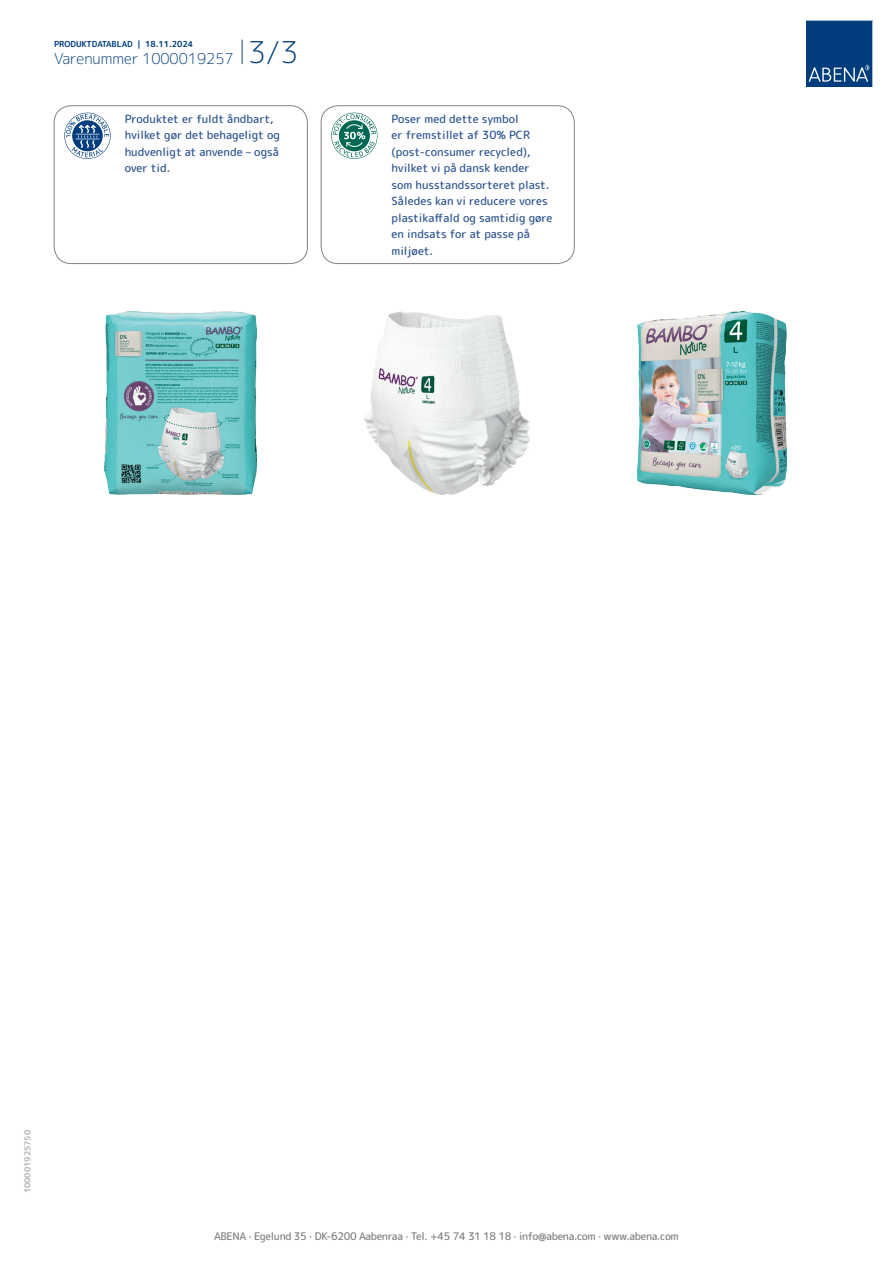
<style>
.page{position:relative;width:893px;height:1263px;background:#fff}
.page>*{position:absolute;margin:0;border:0;box-sizing:border-box;transform-origin:0 0}
.t1{font:300 15px "Rounded Mplus 1 c";color:#013d7d}
.t2{font:500 11.25px/16.5px "Rounded Mplus 1 c";color:#305691}
.t3{font:500 10.5px "Rounded Mplus 1 c";letter-spacing:-.03em;color:#808285}
.t4{font:700 8.25px "Rounded Mplus 1 c";color:#013d7d}
.t5{font:700 8.25px "Rounded Mplus 1 c";color:#b2b3b7}
.s1{font-size:30px}
</style>
<div class="page">
<svg style="left:242px;top:40px;width:1px;height:24px"></svg>
<svg style="left:806px;top:20px;width:67px;height:67px;background:#144b86"></svg>
<svg style="left:64px;top:113px;width:47px;height:46px"></svg>
<div style="left:54px;top:106px;width:254px;height:158px;border:1px solid #808285;border-radius:17px"></div>
<svg style="left:331px;top:113px;width:47px;height:46px"></svg>
<div style="left:321px;top:106px;width:253px;height:158px;border:1px solid #808285;border-radius:17px"></div>
<img style="left:105px;top:312px;width:151px;height:182px">
<img style="left:364px;top:312px;width:165px;height:182px">
<img style="left:638px;top:312px;width:149px;height:182px">
<p class="t4" style="left:54px;top:38px;width:141px">PRODUKTDATABLAD | 18.11.2024</p>
<h1 class="t1" style="left:54px;top:48px;width:246px">Varenummer 1000019257 <span class="s1">3/3</span></h1>
<p class="t2" style="left:125px;top:110px;width:157px">Produktet er fuldt åndbart, hvilket gør det behageligt og hudvenligt at anvende – også over tid.</p>
<p class="t2" style="left:392px;top:110px;width:162px">Poser med dette symbol<br>er fremstillet af 30% PCR (post-consumer recycled), hvilket vi på dansk kender som husstandssorteret plast.<br>Således kan vi reducere vores plastikaffald og samtidig gøre en indsats for at passe på miljøet.</p>
<p class="t5" style="left:22px;top:1193px;width:65px;rotate:-90deg">100001925750</p>
<p class="t3" style="left:214px;top:1229px;width:466px">ABENA · Egelund 35 · DK-6200 Aabenraa · Tel. +45 74 31 18 18 · info@abena.com · www.abena.com</p>
</div>
